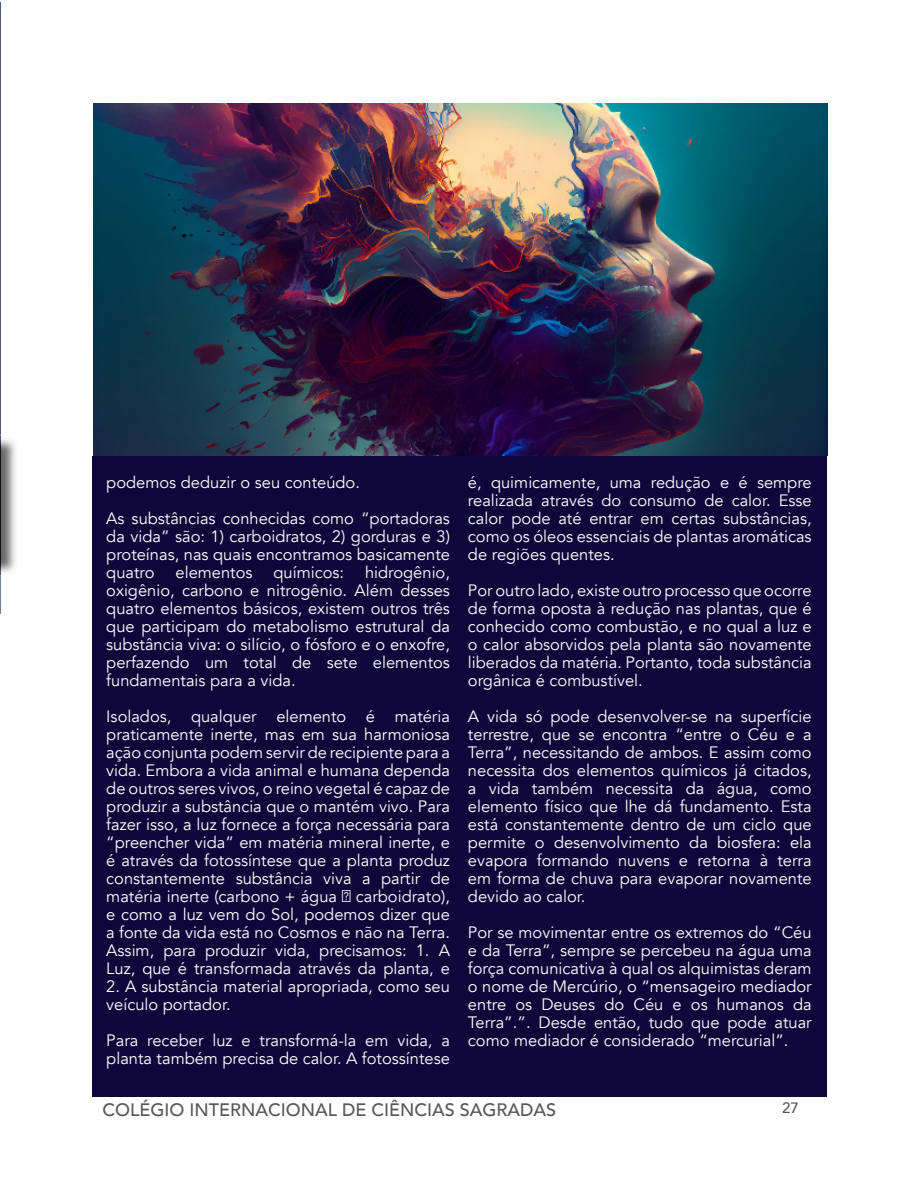
<style>
.page{position:relative;width:918px;height:1188px;background:#fff}
.page>*{position:absolute;margin:0;border:0;box-sizing:border-box;transform-origin:0 0}
.t1{font:500 18px "Avenir";color:#57585a}
.t2{font:16.5px/18px "Avenir";color:#fff;text-align:justify}
.t3{font:500 15px "Avenir";color:#57585a}
</style>
<div class="page">
<div style="left:92px;top:457px;width:735px;height:640px;background:#0f073a"></div>
<hr style="left:0;top:2px;width:1px;height:431px;background:#4e5d7a">
<img style="left:0;top:434px;width:1px;height:180px">
<img style="left:0;top:436px;width:16px;height:139px">
<img style="left:93px;top:103px;width:734px;height:353px">
<p class="t2" style="left:106px;top:465px;width:345px;line-height:36px">podemos deduzir o seu conteúdo.<br>As substâncias conhecidas como “portadoras</p>
<p class="t2" style="left:106px;top:528px;width:345px">da vida” são: 1) carboidratos, 2) gorduras e 3) proteínas, nas quais encontramos basicamente quatro</p>
<p class="t2" style="left:106px;top:564px;width:345px;text-indent:259px">hidrogênio, oxigênio, carbono e nitrogênio. Além desses quatro elementos básicos, existem outros três que participam do metabolismo estrutural da substância viva: o silício, o fósforo e o enxofre, perfazendo um total de sete elementos fundamentais para a vida.</p>
<p class="t2" style="left:106px;top:708px;width:345px">Isolados, qualquer elemento é matéria praticamente inerte, mas em sua harmoniosa ação conjunta podem servir de recipiente para a vida. Embora a vida animal e humana dependa de outros seres vivos, o reino vegetal é capaz de produzir a substância que o mantém vivo. Para fazer isso, a luz fornece a força necessária para “preencher vida” em matéria mineral inerte, e é através da fotossíntese que a planta produz constantemente substância viva a partir de matéria inerte (carbono + água → carboidrato), e como a luz vem do Sol, podemos dizer que a fonte da vida está no Cosmos e não na Terra.<br>Assim, para produzir vida, precisamos: 1. A Luz, que é transformada através da planta, e</p>
<p class="t2" style="left:106px;top:978px;width:345px">2. A substância material apropriada, como seu veículo portador.</p>
<p class="t2" style="left:106px;top:1032px;width:345px">Para receber luz e transformá-la em vida, a planta também precisa de calor. A fotossíntese</p>
<p class="t2" style="left:176px;top:564px;width:79px">elementos</p>
<p class="t2" style="left:274px;top:564px;width:72px">químicos:</p>
<p class="t2" style="left:468px;top:474px;width:345px">é, quimicamente, uma redução e é sempre realizada através do consumo de calor. Esse calor pode até entrar em certas substâncias, como os óleos essenciais de plantas aromáticas de regiões quentes.</p>
<p class="t2" style="left:468px;top:582px;width:345px">Por outro lado, existe outro processo que ocorre de forma oposta à redução nas plantas, que é conhecido como combustão, e no qual a luz e o calor absorvidos pela planta são novamente liberados da matéria. Portanto, toda substância orgânica é combustível.</p>
<p class="t2" style="left:468px;top:708px;width:345px">A vida só pode desenvolver-se na superfície terrestre, que se encontra “entre o Céu e a Terra”, necessitando de ambos. E assim como necessita dos elementos químicos já citados, a vida também necessita da água, como elemento físico que lhe dá fundamento. Esta está constantemente dentro de um ciclo que permite o desenvolvimento da biosfera: ela evapora formando nuvens e retorna à terra em forma de chuva para evaporar novamente devido ao calor.</p>
<p class="t2" style="left:468px;top:924px;width:345px">Por se movimentar entre os extremos do “Céu e da Terra”, sempre se percebeu na água uma força comunicativa à qual os alquimistas deram o nome de Mercúrio, o “mensageiro mediador entre os Deuses do Céu e os humanos da Terra”.”. Desde então, tudo que pode atuar como mediador é considerado “mercurial”.</p>
<p class="t1" style="left:102px;top:1094px;width:455px">COLÉGIO INTERNACIONAL DE CIÊNCIAS SAGRADAS</p>
<p class="t3" style="left:782px;top:1095px;width:18px">27</p>
</div>
